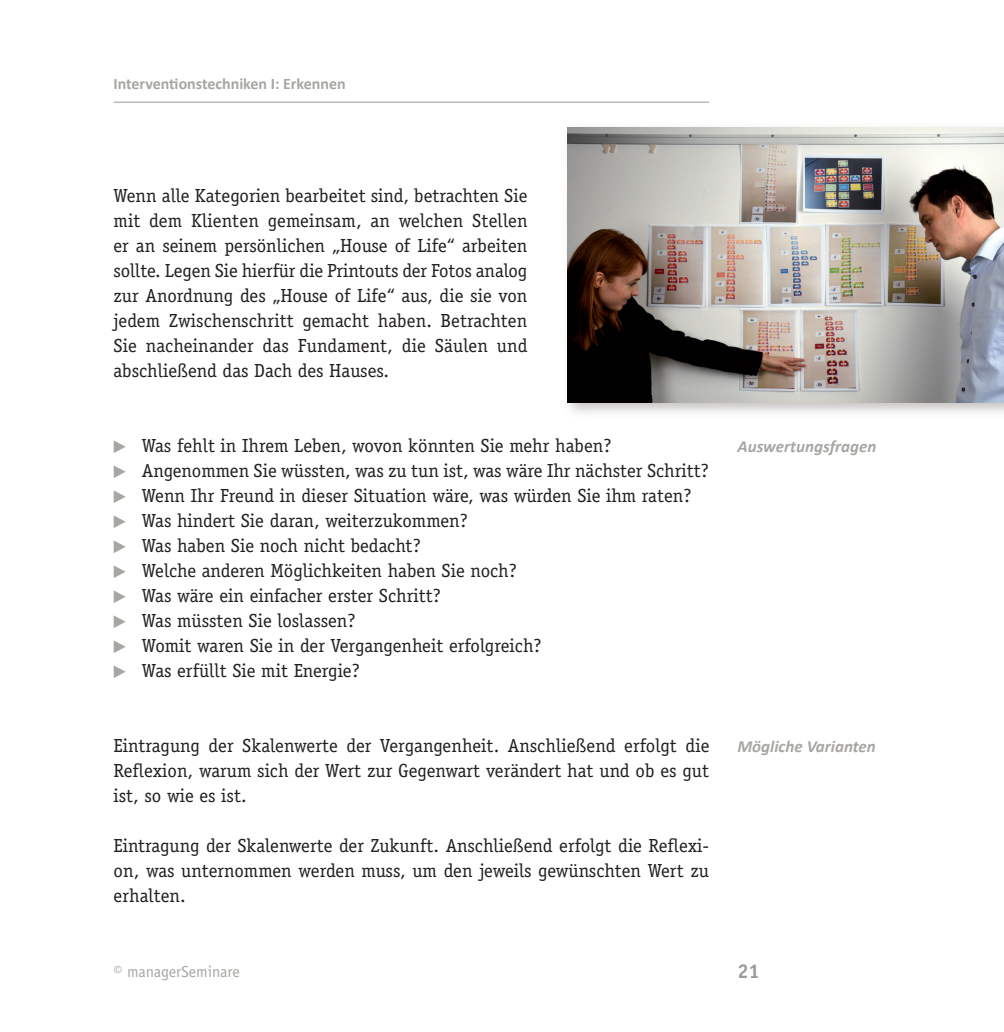
<style>
.page{position:relative;width:1004px;height:1032px;background:#fff}
.page>*{position:absolute;margin:0;border:0;box-sizing:border-box;transform-origin:0 0}
.t1{font:700 20px "Officina Sans";color:#9e9997}
.t2{font:19px/25px "Officina Serif";color:#231f20;text-align:justify}
.t3{font:italic 700 17px "Calibri";color:#a8a6a3}
.t4{font:700 16px "Calibri";color:#a8a6a3}
.t5{font:16px "Officina Sans";color:#a8a6a3}
</style>
<div class="page">
<hr style="left:113px;top:102px;width:596px;height:1px;background:#9e9997">
<div style="left:562px;top:122px;width:441px;height:296px;background:#9e9997;opacity:.6"></div>
<img style="left:567px;top:127px;width:436px;height:275px">
<p class="t4" style="left:113px;top:74px;width:234px">Interventionstechniken I: Erkennen</p>
<p class="t2" style="left:113px;top:183px;width:416px">Wenn alle Kategorien bearbeitet sind, betrachten Sie mit dem Klienten gemeinsam, an welchen Stellen er an seinem persönlichen „House of Life“ arbeiten sollte. Legen Sie hierfür die Printouts der Fotos analog zur Anordnung des „House of Life“ aus, die sie von jedem Zwischenschritt gemacht haben. Betrachten Sie nacheinander das Fundament, die Säulen und abschließend das Dach des Hauses.</p>
<p class="t2" style="left:142px;top:433px;width:568px;text-align:left">Was fehlt in Ihrem Leben, wovon könnten Sie mehr haben?<br>Angenommen Sie wüssten, was zu tun ist, was wäre Ihr nächster Schritt?<br>Wenn Ihr Freund in dieser Situation wäre, was würden Sie ihm raten?<br>Was hindert Sie daran, weiterzukommen?<br>Was haben Sie noch nicht bedacht?<br>Welche anderen Möglichkeiten haben Sie noch?<br>Was wäre ein einfacher erster Schritt?<br>Was müssten Sie loslassen?<br>Womit waren Sie in der Vergangenheit erfolgreich?<br>Was erfüllt Sie mit Energie?</p>
<p class="t2" style="left:114px;top:733px;width:597px">Eintragung der Skalenwerte der Vergangenheit. Anschließend erfolgt die Reflexion, warum sich der Wert zur Gegenwart verändert hat und ob es gut ist, so wie es ist.</p>
<p class="t2" style="left:114px;top:833px;width:597px">Eintragung der Skalenwerte der Zukunft. Anschließend erfolgt die Reflexi&shy;on, was unternommen werden muss, um den jeweils gewünschten Wert zu erhalten.</p>
<p class="t3" style="left:737px;top:436px;width:140px">Auswertungsfragen</p>
<p class="t3" style="left:737px;top:736px;width:140px">Mögliche Varianten</p>
<p class="t5" style="left:113px;top:962px;width:128px">© managerSeminare</p>
<p class="t1" style="left:737px;top:959px;width:24px">21</p>
</div>
